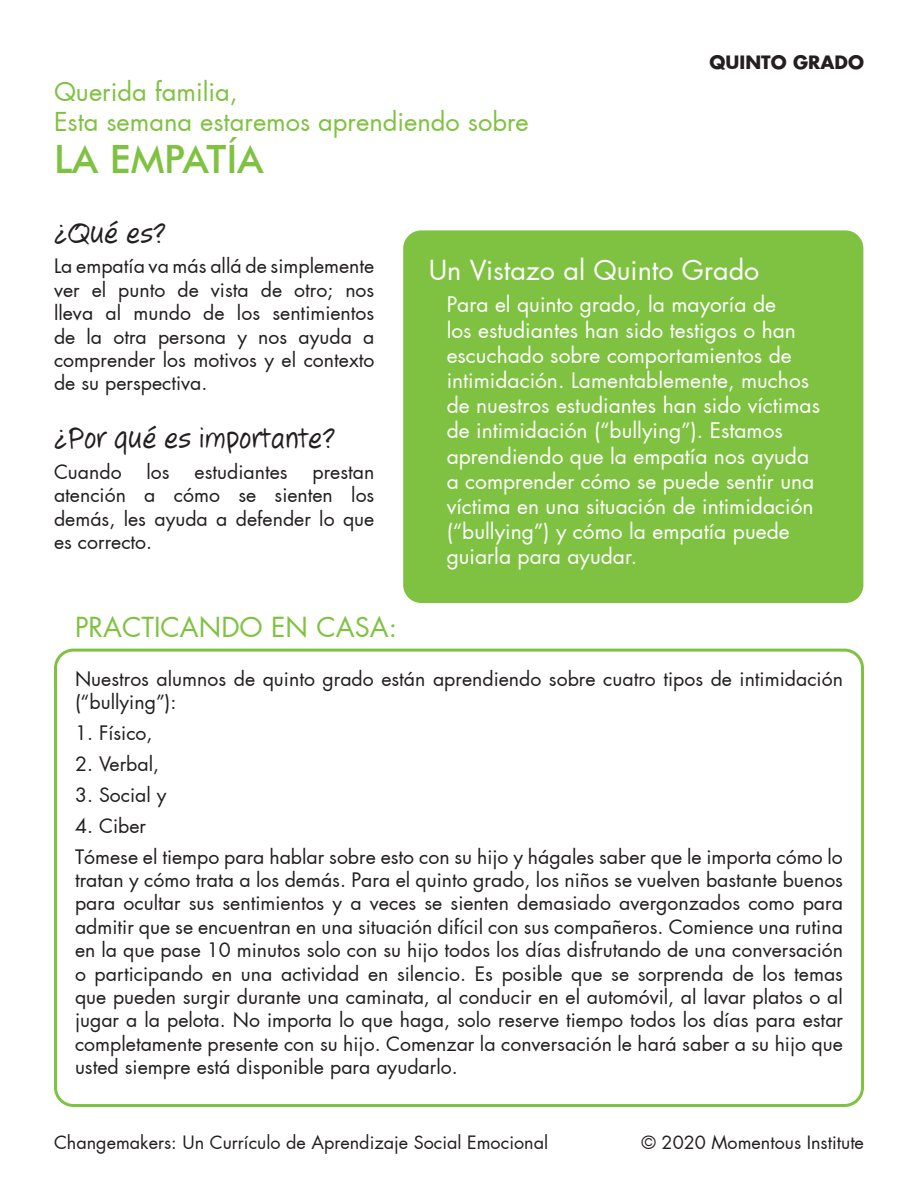
<style>
.page{position:relative;width:918px;height:1188px;background:#fff}
.page>*{position:absolute;margin:0;border:0;box-sizing:border-box;transform-origin:0 0}
.t1{font:500 39px "Futura BT";color:#7fc241}
.t2{font:30px "Jotting";color:#231f20}
.t3{font:27px "Futura";color:#fff}
.t4{font:27px "Futura";color:#7fc241}
.t5{font:25.5px "Futura";color:#7fc241}
.t6{font:21px/25.2px "Futura";color:#fff}
.t7{font:19.5px/23.4px "Futura";color:#231f20;text-align:justify}
.t8{font:18px "Futura";color:#231f20}
.t9{font:700 18px "Futura";color:#231f20}
</style>
<div class="page">
<div style="left:403px;top:230px;width:460px;height:373px;background:#7fc241;border-radius:18px"></div>
<div style="left:54px;top:649px;width:810px;height:458px;border:3px solid #7fc241;border-radius:18px"></div>
<p class="t5" style="left:54px;top:75px;width:185px">Querida familia,</p>
<p class="t5" style="left:54px;top:106px;width:476px">Esta semana estaremos aprendiendo sobre</p>
<p class="t1" style="left:54px;top:135px;width:211px">LA EMPATÍA</p>
<p class="t9" style="left:710px;top:50px;width:156px">QUINTO GRADO</p>
<p class="t2" style="left:54px;top:215px;width:114px">¿Qué es?</p>
<p class="t7" style="left:54px;top:255px;width:322px">La empatía va más allá de simplemente ver el punto de vista de otro; nos lleva al mundo de los sentimientos de la otra persona y nos ayuda a comprender los motivos y el contexto de su perspectiva.</p>
<p class="t2" style="left:54px;top:421px;width:283px">¿Por qué es importante?</p>
<p class="t7" style="left:54px;top:460px;width:69px">Cuando</p>
<p class="t7" style="left:147px;top:460px;width:25px">los</p>
<p class="t7" style="left:195px;top:460px;width:95px">estudiantes</p>
<p class="t7" style="left:54px;top:460px;width:322px;text-indent:258px">prestan atención a cómo se sienten los demás, les ayuda a defender lo que es correcto.</p>
<p class="t4" style="left:75px;top:610px;width:324px">PRACTICANDO EN CASA:</p>
<p class="t3" style="left:429px;top:253px;width:332px">Un Vistazo al Quinto Grado</p>
<p class="t6" style="left:447px;top:292px;width:375px">Para el quinto grado, la mayoría de<br>los estudiantes han sido testigos o han escuchado sobre comportamientos de intimidación. Lamentablemente, muchos de nuestros estudiantes han sido víctimas de intimidación (“bullying”). Estamos aprendiendo que la empatía nos ayuda a comprender cómo se puede sentir una víctima en una situación de intimidación (“bullying”) y cómo la empatía puede guiarla para ayudar.</p>
<p class="t7" style="left:75px;top:667px;width:770px">Nuestros alumnos de quinto grado están aprendiendo sobre cuatro tipos de intimidación (“bullying”):</p>
<p class="t7" style="left:75px;top:721px;width:79px">1. Físico,</p>
<p class="t7" style="left:75px;top:752px;width:86px">2. Verbal,</p>
<p class="t7" style="left:75px;top:783px;width:93px">3. Social y</p>
<p class="t7" style="left:75px;top:814px;width:73px">4. Ciber</p>
<p class="t7" style="left:75px;top:845px;width:770px">Tómese el tiempo para hablar sobre esto con su hijo y hágales saber que le importa cómo lo tratan y cómo trata a los demás. Para el quinto grado, los niños se vuelven bastante buenos para ocultar sus sentimientos y a veces se sienten demasiado avergonzados como para admitir que se encuentran en una situación difícil con sus compañeros. Comience una rutina en la que pase 10 minutos solo con su hijo todos los días disfrutando de una conversación o participando en una actividad en silencio. Es posible que se sorprenda de los temas que pueden surgir durante una caminata, al conducir en el automóvil, al lavar platos o al jugar a la pelota. No importa lo que haga, solo reserve tiempo todos los días para estar completamente presente con su hijo. Comenzar la conversación le hará saber a su hijo que usted siempre está disponible para ayudarlo.</p>
<p class="t8" style="left:54px;top:1131px;width:496px">Changemakers: Un Currículo de Aprendizaje Social Emocional</p>
<p class="t8" style="left:642px;top:1131px;width:224px">© 2020 Momentous Institute</p>
</div>
